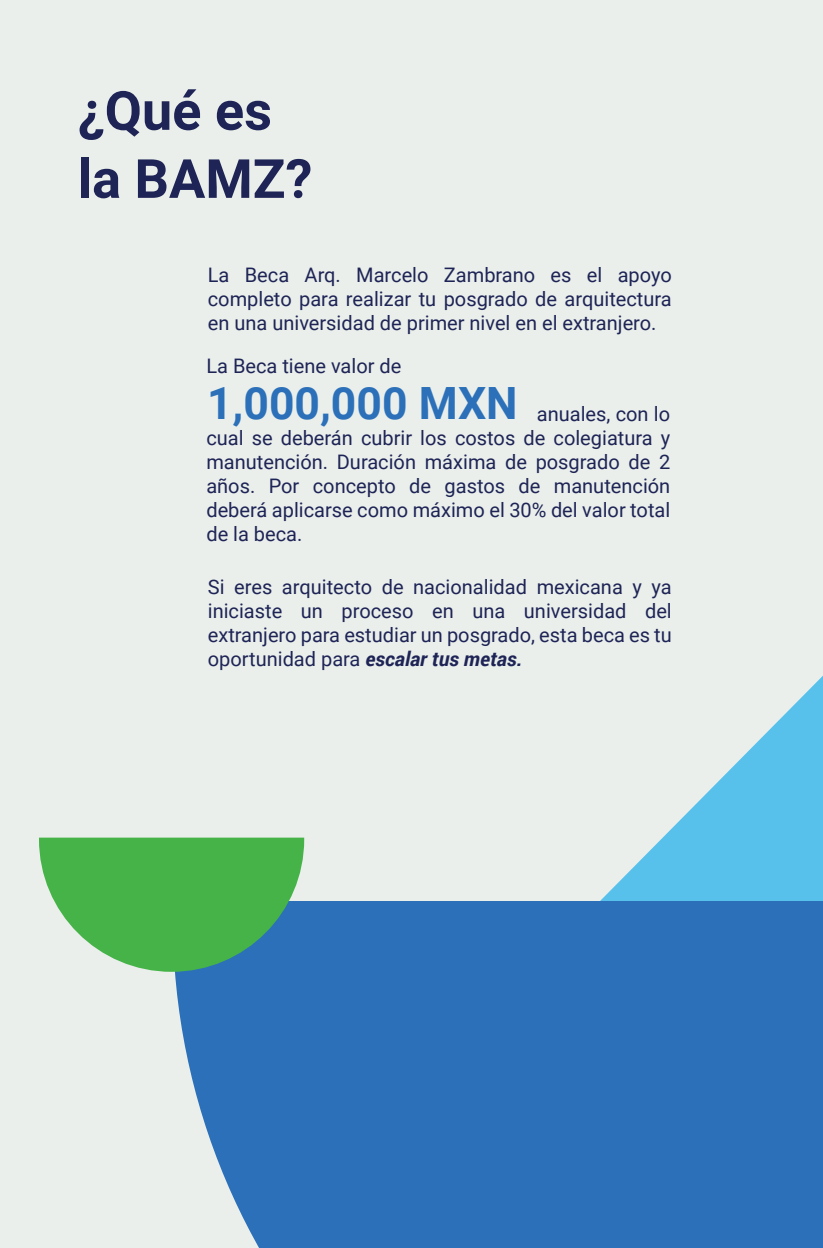
<style>
.page{position:relative;width:823px;height:1248px;background:#fff}
.page>*{position:absolute;margin:0;border:0;box-sizing:border-box;transform-origin:0 0}
.t1{font:700 54px/68px "Roboto";color:#1e2456}
.t2{font:700 44.4px "Roboto";color:#2b70b8}
.t3{font:20px/24px "Roboto";color:#1e2456;text-align:justify}
.s1{font-weight:700;font-style:italic}
</style>
<div class="page">
<div style="left:0;top:0;width:822px;height:1247px;background:#eaefeb"></div>
<svg style="left:601px;top:677px;width:221px;height:223px"></svg>
<div style="left:173px;top:900px;width:649px;height:347px;background:#2b70b8"></div>
<svg style="left:39px;top:837px;width:265px;height:134px;background:#56b365"></svg>
<h1 class="t1" style="left:78px;top:75px;width:236px">¿Qué es la BAMZ?</h1>
<p class="t3" style="left:208px;top:262px;width:465px">La Beca Arq. Marcelo Zambrano es el apoyo completo para realizar tu posgrado de arquitectura en una universidad de primer nivel en el extranjero.</p>
<p class="t3" style="left:206px;top:353px;width:196px">La Beca tiene valor de</p>
<p class="t3" style="left:206px;top:401px;width:465px;text-indent:330px">anuales, con lo cual se deberán cubrir los costos de colegiatura y manutención. Duración máxima de posgrado de 2 años. Por concepto de gastos de manutención deberá aplicarse como máximo el 30% del valor total de la beca.</p>
<h2 class="t2" style="left:207px;top:371px;width:312px">1,000,000 MXN</h2>
<p class="t3" style="left:208px;top:574px;width:465px">Si eres arquitecto de nacionalidad mexicana y ya iniciaste un proceso en una universidad del extranjero para estudiar un posgrado, esta beca es tu oportunidad para <span class="s1">escalar tus metas.</span></p>
</div>
